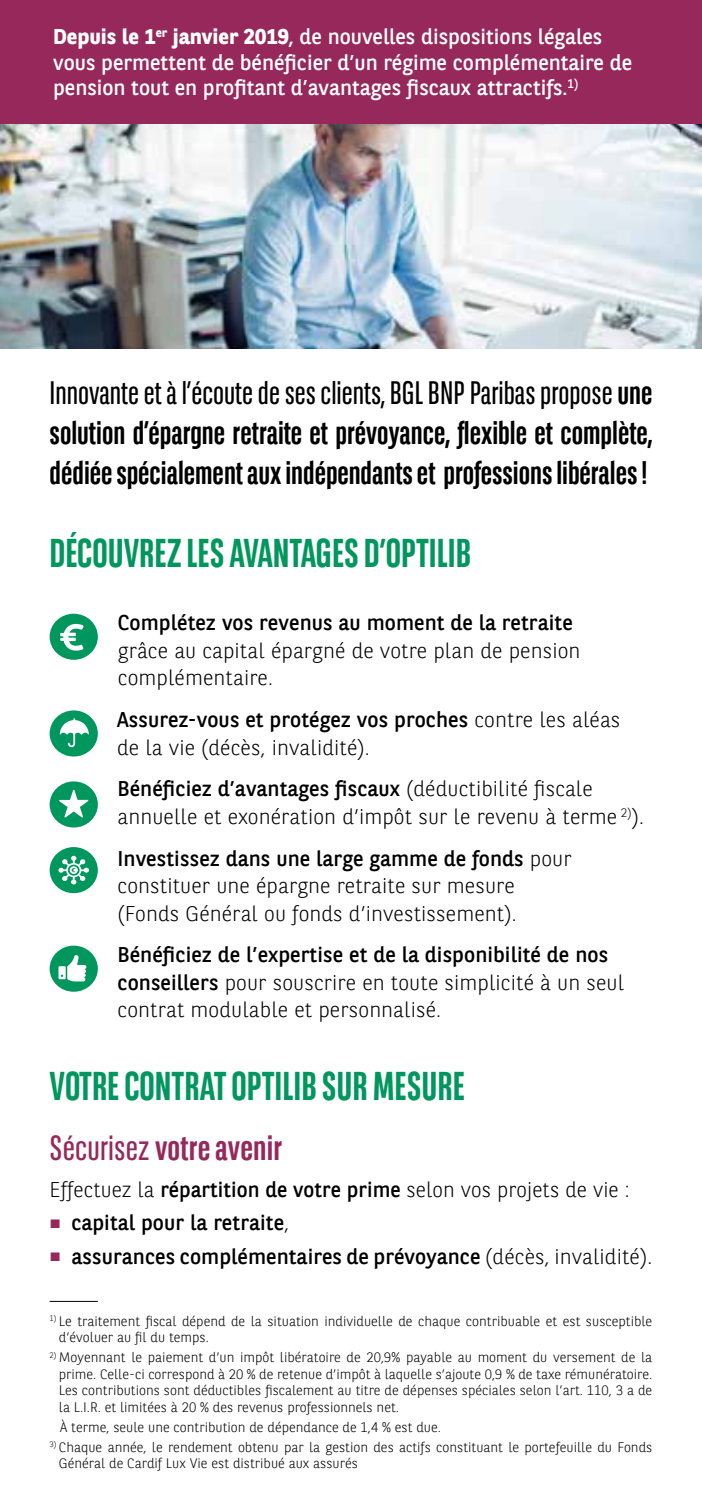
<style>
.page{position:relative;width:702px;height:1489px;background:#fff}
.page>*{position:absolute;margin:0;border:0;box-sizing:border-box;transform-origin:0 0}
.t1{font:700 40px "BNPP Sans Condensed";color:#00975f}
.t2{font:700 35px "BNPP Sans Condensed";letter-spacing:.005em;color:#97285b}
.t3{font:700 32.5px/40px "BNPP Sans Condensed";color:#000;text-align:justify}
.t4{font:300 21.25px/27.5px "BNPP Sans";letter-spacing:.005em;color:#000}
.t5{font:21.25px/25.5px "BNPP Sans";color:#fff}
.t6{font:21.25px "BNPP Sans";letter-spacing:.005em;color:#000}
.t7{font:300 13.75px/16.5px "BNPP Sans";color:#000}
.s1{font-weight:700}
.s2{font-weight:400}
.s3{font-family:"Times New Roman";font-size:18.75px;color:#97285b}
.s4{font-weight:300}
</style>
<div class="page">
<div style="left:50px;top:613px;width:48px;height:46px;background:#00975f;border-radius:50%"></div>
<svg style="left:60px;top:623px;width:24px;height:28px"></svg>
<div style="left:50px;top:710px;width:48px;height:46px;background:#00975f;border-radius:50%"></div>
<svg style="left:60px;top:718px;width:29px;height:29px"></svg>
<div style="left:50px;top:781px;width:48px;height:46px;background:#00975f;border-radius:50%"></div>
<svg style="left:59px;top:789px;width:29px;height:28px"></svg>
<div style="left:50px;top:847px;width:48px;height:46px;background:#00975f;border-radius:50%"></div>
<svg style="left:58px;top:855px;width:31px;height:29px"></svg>
<div style="left:50px;top:945px;width:48px;height:46px;background:#00975f;border-radius:50%"></div>
<div style="left:58px;top:966px;width:8px;height:13px;background:#fff"></div>
<svg style="left:61px;top:955px;width:25px;height:26px"></svg>
<hr style="left:50px;top:1300px;width:48px;height:1px;background:#000">
<img style="left:0;top:124px;width:702px;height:224px">
<div style="left:0;top:0;width:702px;height:124px;background:#97285b"></div>
<h3 class="t5" style="left:53px;top:23px;width:580px"><span class="s1">Depuis le 1</span><sup>er</sup> <span class="s1">janvier 2019</span>, de nouvelles dispositions légales vous permettent de bénéficier d’un régime complémentaire de pension tout en profitant d’avantages fiscaux attractifs.<sup>1)</sup></h3>
<h3 class="t3" style="left:50px;top:371px;width:604px"><span class="s2">Innovante et à l’écoute de ses clients, BGL BNP Paribas propose</span> une solution d’épargne retraite et prévoyance, flexible et complète, dédiée spécialement aux indépendants et professions libérales !</h3>
<h1 class="t1" style="left:50px;top:526px;width:423px">DÉCOUVREZ LES AVANTAGES D’OPTILIB</h1>
<h3 class="t6" style="left:118px;top:608px;width:456px">Complétez vos revenus au moment de la retraite</h3>
<h3 class="t4" style="left:118px;top:635px;width:464px">grâce au capital épargné de votre plan de pension complémentaire.</h3>
<h3 class="t4" style="left:117px;top:705px;width:505px"><span class="s2">Assurez-vous et protégez vos proches</span> contre les aléas de la vie (décès, invalidité).</h3>
<h3 class="t4" style="left:117px;top:774px;width:528px"><span class="s2">Bénéficiez d’avantages fiscaux</span> (déductibilité fiscale annuelle et exonération d’impôt sur le revenu à terme <sup>2)</sup>).</h3>
<h3 class="t4" style="left:117px;top:843px;width:455px"><span class="s2">Investissez dans une large gamme de fonds</span> pour constituer une épargne retraite sur mesure (Fonds Général ou fonds d’investissement).</h3>
<h3 class="t4" style="left:117px;top:940px;width:508px"><span class="s2">Bénéficiez de l’expertise et de la disponibilité de nos conseillers</span> pour souscrire en toute simplicité à un seul contrat modulable et personnalisé.</h3>
<h1 class="t1" style="left:50px;top:1058px;width:417px">VOTRE CONTRAT OPTILIB SUR MESURE</h1>
<h2 class="t2" style="left:50px;top:1123px;width:234px"><span class="s2">Sécurisez</span> votre avenir</h2>
<h3 class="t4" style="left:50px;top:1174px;width:581px">Effectuez la <span class="s2">répartition de votre prime</span> selon vos projets de vie :</h3>
<h3 class="t6" style="left:50px;top:1208px;width:241px"><span class="s3">■</span> capital pour la retraite<span class="s4">,</span></h3>
<h3 class="t6" style="left:50px;top:1241px;width:604px"><span class="s3">■</span> assurances complémentaires de prévoyance <span class="s4">(décès, invalidité).</span></h3>
<p class="t7" style="left:59px;top:1311px;width:595px;text-indent:-9px"><sup>1)</sup> Le traitement fiscal dépend de la situation individuelle de chaque contribuable et est susceptible d’évoluer au fil du temps.</p>
<p class="t7" style="left:59px;top:1348px;width:595px;text-align:justify;text-indent:-9px"><sup>2)</sup> Moyennant le paiement d’un impôt libératoire de 20,9% payable au moment du versement de la prime. Celle-ci correspond à 20 % de retenue d’impôt à laquelle s’ajoute 0,9 % de taxe rémunératoire.<br>Les contributions sont déductibles fiscalement au titre de dépenses spéciales selon l’art. 110, 3 a de la L.I.R. et limitées à 20 % des revenus professionnels net.</p>
<p class="t7" style="left:60px;top:1417px;width:382px">À terme, seule une contribution de dépendance de 1,4 % est due.</p>
<p class="t7" style="left:59px;top:1437px;width:595px;text-indent:-9px"><sup>3)</sup> Chaque année, le rendement obtenu par la gestion des actifs constituant le portefeuille du Fonds<br>Général de Cardif Lux Vie est distribué aux assurés</p>
</div>
